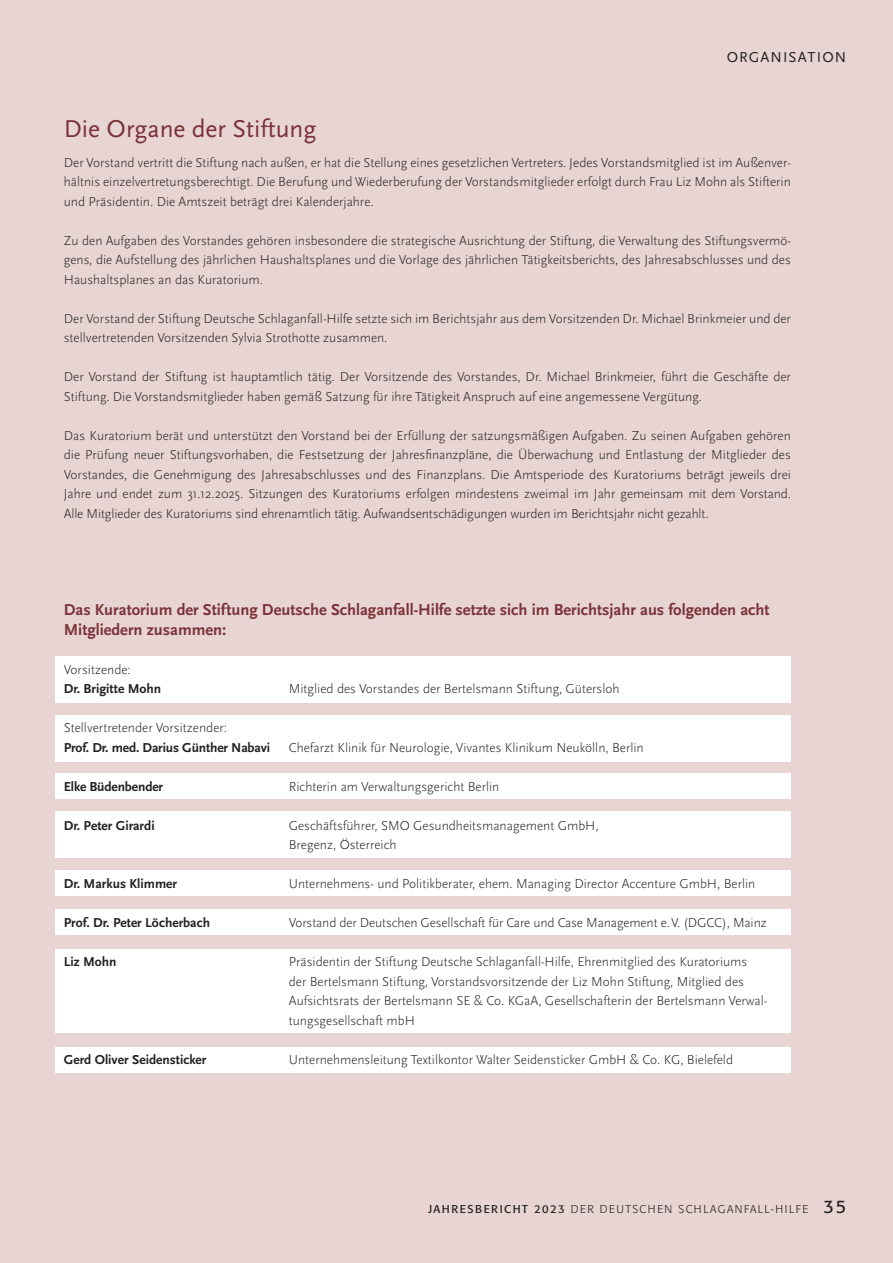
<style>
.page{position:relative;width:893px;height:1263px;background:#e7d4d3}
.page>*{position:absolute;margin:0;border:0;box-sizing:border-box;transform-origin:0 0}
.t1{font:25.5px "Scala Sans OT";color:#7b3239}
.t2{font:700 16.5px/19.5px "Scala Sans OT";color:#7b3239}
.t3{font:15px "Scala Sans OT";letter-spacing:.07em;color:#231f20}
.t4{font:300 13.5px/19.5px "Scala Sans OT";color:#231f20}
.t5{font:700 13.5px "Scala Sans OT";color:#231f20}
.t6{font:300 11.25px "Formata";letter-spacing:.13em;color:#231f20}
.s1{font-weight:400}
.s2{font-weight:400;font-size:18px}
</style>
<div class="page">
<div style="left:55px;top:656px;width:736px;height:47px;background:#fff"></div>
<div style="left:55px;top:715px;width:736px;height:46px;background:#fff"></div>
<div style="left:55px;top:811px;width:736px;height:47px;background:#fff"></div>
<div style="left:55px;top:871px;width:736px;height:25px;background:#fff"></div>
<div style="left:55px;top:949px;width:736px;height:84px;background:#fff"></div>
<div style="left:55px;top:1047px;width:736px;height:26px;background:#fff"></div>
<div style="left:55px;top:909px;width:736px;height:26px;background:#fff"></div>
<div style="left:55px;top:773px;width:736px;height:26px;background:#fff"></div>
<p class="t3" style="left:727px;top:49px;width:121px">ORGANISATION</p>
<h1 class="t1" style="left:64px;top:115px;width:254px">Die Organe der Stiftung</h1>
<p class="t4" style="left:64px;top:153px;width:729px;text-align:justify">Der Vorstand vertritt die Stiftung nach außen, er hat die Stellung eines gesetzlichen Vertreters. Jedes Vorstandsmitglied ist im Außenver&shy;hältnis einzelvertretungsberechtigt. Die Berufung und Wiederberufung der Vorstandsmitglieder erfolgt durch Frau Liz Mohn als Stifterin und Präsidentin. Die Amtszeit beträgt drei Kalenderjahre.</p>
<p class="t4" style="left:64px;top:231px;width:729px;text-align:justify">Zu den Aufgaben des Vorstandes gehören insbesondere die strategische Ausrichtung der Stiftung, die Verwaltung des Stiftungsvermö&shy;gens, die Aufstellung des jährlichen Haushaltsplanes und die Vorlage des jährlichen Tätigkeitsberichts, des Jahresabschlusses und des Haushaltsplanes an das Kuratorium.</p>
<p class="t4" style="left:64px;top:309px;width:729px">Der Vorstand der Stiftung Deutsche Schlaganfall-Hilfe setzte sich im Berichtsjahr aus dem Vorsitzenden Dr. Michael Brinkmeier und der stellvertretenden Vorsitzenden Sylvia Strothotte zusammen.</p>
<p class="t4" style="left:64px;top:367px;width:729px">Der Vorstand der Stiftung ist hauptamtlich tätig. Der Vorsitzende des Vorstandes, Dr. Michael Brinkmeier, führt die Geschäfte der<br>Stiftung. Die Vorstandsmitglieder haben gemäß Satzung für ihre Tätigkeit Anspruch auf eine angemessene Vergütung.</p>
<p class="t4" style="left:64px;top:426px;width:729px;text-align:justify">Das Kuratorium berät und unterstützt den Vorstand bei der Erfüllung der satzungsmäßigen Aufgaben. Zu seinen Aufgaben gehören die Prüfung neuer Stiftungsvorhaben, die Festsetzung der Jahresfinanzpläne, die Überwachung und Entlastung der Mitglieder des Vorstandes, die Genehmigung des Jahresabschlusses und des Finanzplans. Die Amtsperiode des Kuratoriums beträgt jeweils drei Jahre und endet zum 31.12.2025. Sitzungen des Kuratoriums erfolgen mindestens zweimal im Jahr gemeinsam mit dem Vorstand.<br>Alle Mitglieder des Kuratoriums sind ehrenamtlich tätig. Aufwandsentschädigungen wurden im Berichtsjahr nicht gezahlt.</p>
<p class="t2" style="left:64px;top:600px;width:707px">Das Kuratorium der Stiftung Deutsche Schlaganfall-Hilfe setzte sich im Berichtsjahr aus folgenden acht<br>Mitgliedern zusammen:</p>
<p class="t4" style="left:64px;top:660px;width:68px">Vorsitzende:</p>
<p class="t5" style="left:64px;top:681px;width:99px">Dr. Brigitte Mohn</p>
<p class="t4" style="left:289px;top:679px;width:332px">Mitglied des Vorstandes der Bertelsmann Stiftung, Gütersloh</p>
<p class="t4" style="left:64px;top:718px;width:165px">Stellvertretender Vorsitzender:</p>
<p class="t5" style="left:64px;top:740px;width:208px">Prof. Dr. med. Darius Günther Nabavi</p>
<p class="t4" style="left:289px;top:738px;width:356px">Chefarzt Klinik für Neurologie, Vivantes Klinikum Neukölln, Berlin</p>
<p class="t5" style="left:64px;top:779px;width:101px">Elke Büdenbender</p>
<p class="t4" style="left:289px;top:777px;width:212px">Richterin am Verwaltungsgericht Berlin</p>
<p class="t5" style="left:64px;top:818px;width:92px">Dr. Peter Girardi</p>
<p class="t4" style="left:289px;top:816px;width:311px">Geschäftsführer, SMO Gesundheitsmanagement GmbH,<br>Bregenz, Österreich</p>
<p class="t5" style="left:64px;top:876px;width:115px">Dr. Markus Klimmer</p>
<p class="t4" style="left:289px;top:874px;width:468px">Unternehmens- und Politikberater, ehem. Managing Director Accenture GmbH, Berlin</p>
<p class="t5" style="left:64px;top:915px;width:148px">Prof. Dr. Peter Löcherbach</p>
<p class="t4" style="left:289px;top:913px;width:479px">Vorstand der Deutschen Gesellschaft für Care und Case Management e.V. (DGCC), Mainz</p>
<p class="t5" style="left:64px;top:954px;width:54px">Liz Mohn</p>
<p class="t4" style="left:289px;top:952px;width:480px">Präsidentin der Stiftung Deutsche Schlaganfall-Hilfe, Ehrenmitglied des Kuratoriums der Bertelsmann Stiftung, Vorstandsvorsitzende der Liz Mohn Stiftung, Mitglied des Aufsichtsrats der Bertelsmann SE &amp; Co. KGaA, Gesellschafterin der Bertelsmann Verwal&shy;tungsgesellschaft mbH</p>
<p class="t5" style="left:64px;top:1052px;width:144px">Gerd Oliver Seidensticker</p>
<p class="t4" style="left:289px;top:1050px;width:446px">Unternehmensleitung Textilkontor Walter Seidensticker GmbH &amp; Co. KG, Bielefeld</p>
<p class="t6" style="left:428px;top:1202px;width:419px"><span class="s1">JAHRESBERICHT 2023</span> DER DEUTSCHEN SCHLAGANFALL-HILFE <span class="s2">35</span></p>
</div>
